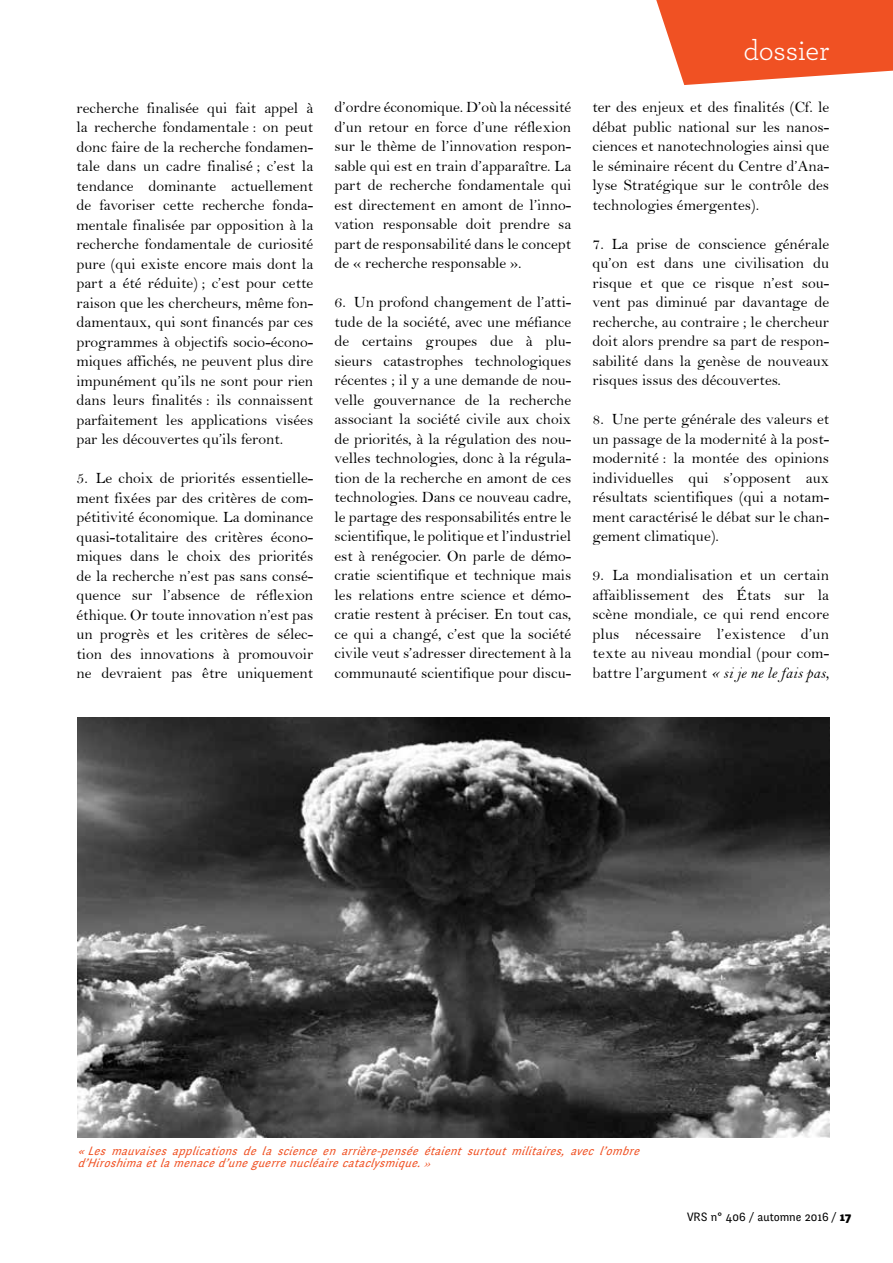
<style>
.page{position:relative;width:893px;height:1263px;background:#fff}
.page>*{position:absolute;margin:0;border:0;box-sizing:border-box;transform-origin:0 0}
.t1{font:28.8px "Archer";letter-spacing:-.01em;color:#fff}
.t2{font:15.75px/19.5px "Bell";color:#000;text-align:justify}
.t3{font:15.75px "Bell MT Italic";letter-spacing:.01em;color:#000}
.t4{font:italic 12px/12px "Fengardo Neue";color:#f05123}
.t5{font:12px "Fengardo Neue";color:#000}
.s1{font-family:"Bell"}
.s2{font-weight:900}
</style>
<div class="page">
<svg style="left:656px;top:0;width:237px;height:85px;background:#f26840"></svg>
<img style="left:77px;top:717px;width:752px;height:420px">
<p class="t2" style="left:77px;top:98px;width:238px">recherche finalisée qui fait appel à la recherche fondamentale : on peut donc faire de la recherche fondamen&shy;tale dans un cadre finalisé ; c’est la tendance dominante actuellement de favoriser cette recherche fonda&shy;mentale finalisée par opposition à la recherche fondamentale de curiosité pure (qui existe encore mais dont la part a été réduite) ; c’est pour cette raison que les chercheurs, même fon&shy;damentaux, qui sont financés par ces programmes à objectifs socio-écono&shy;miques affichés, ne peuvent plus dire impunément qu’ils ne sont pour rien dans leurs finalités : ils connaissent parfaitement les applications visées par les découvertes qu’ils feront.</p>
<p class="t2" style="left:77px;top:468px;width:238px">5. Le choix de priorités essentielle&shy;ment fixées par des critères de com&shy;pétitivité économique. La dominance quasi-totalitaire des critères écono&shy;miques dans le choix des priorités de la recherche n’est pas sans consé&shy;quence sur l’absence de réflexion éthique. Or toute innovation n’est pas un progrès et les critères de sélec&shy;tion des innovations à promouvoir ne devraient pas être uniquement</p>
<p class="t2" style="left:335px;top:98px;width:238px">d’ordre économique. D’où la nécessité d’un retour en force d’une réflexion sur le thème de l’innovation respon&shy;sable qui est en train d’apparaître. La part de recherche fondamentale qui est directement en amont de l’inno&shy;vation responsable doit prendre sa part de responsabilité dans le concept de « recherche responsable ».</p>
<p class="t2" style="left:335px;top:293px;width:238px">6. Un profond changement de l’atti&shy;tude de la société, avec une méfiance de certains groupes due à plu&shy;sieurs catastrophes technologiques récentes ; il y a une demande de nou&shy;velle gouvernance de la recherche associant la société civile aux choix de priorités, à la régulation des nou&shy;velles technologies, donc à la régula&shy;tion de la recherche en amont de ces technologies. Dans ce nouveau cadre, le partage des responsabilités entre le scientifique, le politique et l’industriel est à renégocier. On parle de démo&shy;cratie scientifique et technique mais les relations entre science et démo&shy;cratie restent à préciser. En tout cas, ce qui a changé, c’est que la société civile veut s’adresser directement à la communauté scientifique pour discu-</p>
<h1 class="t1" style="left:743px;top:31px;width:87px">dossier</h1>
<p class="t2" style="left:592px;top:98px;width:238px">ter des enjeux et des finalités (Cf. le débat public national sur les nanos&shy;ciences et nanotechnologies ainsi que le séminaire récent du Centre d’Ana&shy;lyse Stratégique sur le contrôle des technologies émergentes).</p>
<p class="t2" style="left:592px;top:234px;width:238px">7. La prise de conscience générale qu’on est dans une civilisation du risque et que ce risque n’est sou&shy;vent pas diminué par davantage de recherche, au contraire ; le chercheur doit alors prendre sa part de respon&shy;sabilité dans la genèse de nouveaux risques issus des découvertes.</p>
<p class="t2" style="left:592px;top:410px;width:238px">8. Une perte générale des valeurs et un passage de la modernité à la post&shy;modernité : la montée des opinions individuelles qui s’opposent aux résultats scientifiques (qui a notam&shy;ment caractérisé le débat sur le chan&shy;gement climatique).</p>
<p class="t2" style="left:592px;top:566px;width:238px">9. La mondialisation et un certain affaiblissement des États sur la scène mondiale, ce qui rend encore plus nécessaire l’existence d’un texte au niveau mondial (pour com-</p>
<p class="t3" style="left:592px;top:663px;width:238px"><span class="s1">battre l’argument</span> « si je ne le fais pas,</p>
<p class="t4" style="left:77px;top:1145px;width:568px">« Les mauvaises applications de la science en arrière-pensée étaient surtout militaires, avec l’ombre d’Hiroshimaetlamenaced’uneguerrenucléairecataclysmique. <span class="s1">»</span></p>
<p class="t5" style="left:687px;top:1209px;width:166px">VRS n° 406 / automne 2016 / <span class="s2">17</span></p>
</div>
